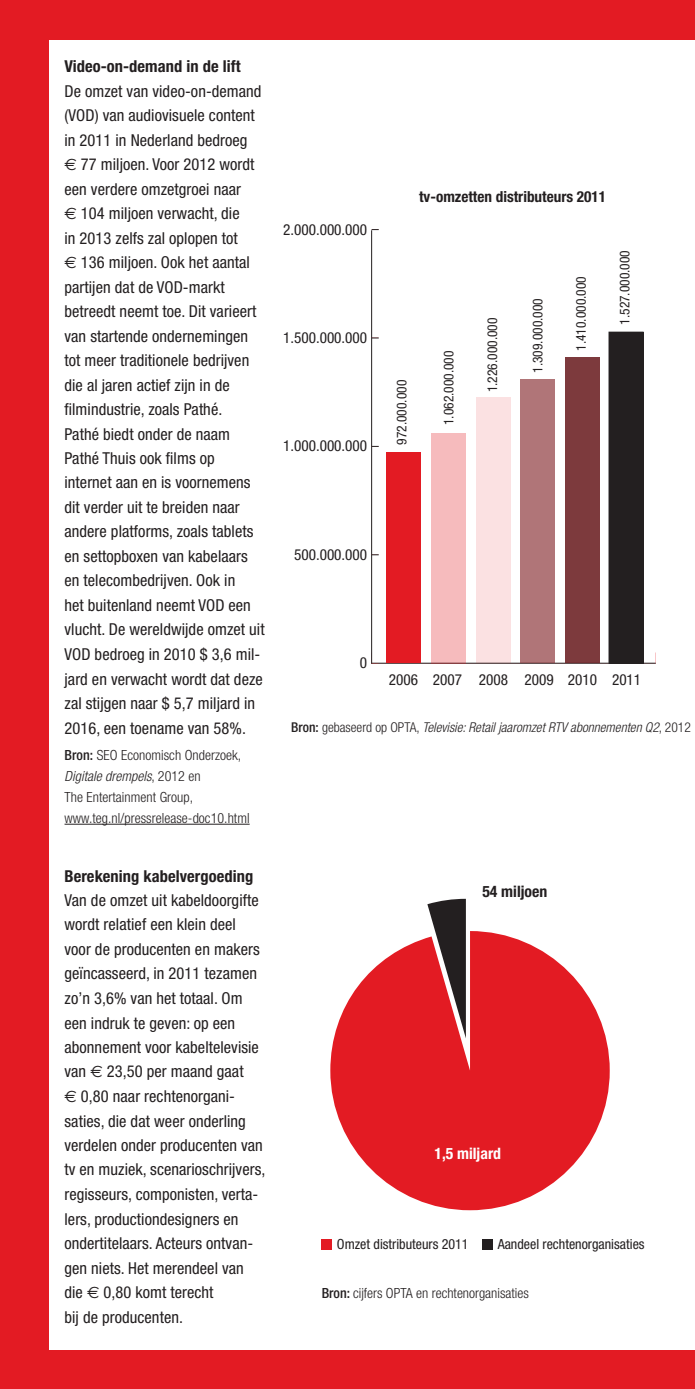
<style>
.page{position:relative;width:695px;height:1389px;background:#fff}
.page>*{position:absolute;margin:0;border:0;box-sizing:border-box;transform-origin:0 0}
.t1{font:condensed 16.45px/24.5px "Helvetica Neue";letter-spacing:.005em;color:#231f20}
.t2{font:700 condensed 16.45px "Helvetica Neue";letter-spacing:.005em;color:#231f20}
.t3{font:700 condensed 15.75px "Helvetica Neue";color:#fff}
.t4{font:700 condensed 15.75px "Helvetica Neue";color:#231f20}
.t5{font:condensed 15.22px "Helvetica Neue";color:#231f20}
.t6{font:700 condensed 15.22px "Helvetica Neue";color:#231f20}
.t7{font:300 condensed 14px/21px "Helvetica Neue";letter-spacing:.005em;color:#231f20}
.t8{font:condensed 14px "Helvetica Neue";color:#231f20}
.t9{font:condensed 13.47px "Helvetica Neue";color:#231f20}
.t10{font:italic 300 condensed 13.47px "Helvetica Neue";color:#231f20}
.s1{font-family:"Euro Sans";font-stretch:normal}
.s2{font-weight:500}
.s3{font-style:italic}
.s4{font-weight:500;font-style:normal}
.s5{font-style:normal}
</style>
<div class="page">
<div style="left:0;top:0;width:694px;height:1389px;background:#e31b23"></div>
<div style="left:50px;top:40px;width:644px;height:1309px;background:#fff"></div>
<svg style="left:427px;top:899px;width:39px;height:32px"></svg>
<svg style="left:330px;top:931px;width:279px;height:279px;fill:#e31b23"></svg>
<div style="left:321px;top:1239px;width:11px;height:10px;background:#e31b23"></div>
<div style="left:482px;top:1239px;width:11px;height:10px;background:#231f20"></div>
<hr style="left:371px;top:663px;width:284px;height:1px;background:#231f20">
<hr style="left:371px;top:230px;width:1px;height:434px;background:#231f20">
<div style="left:609px;top:332px;width:34px;height:331px;background:#231f20"></div>
<div style="left:608px;top:332px;width:35px;height:332px;border:1px solid #231f20"></div>
<div style="left:565px;top:358px;width:34px;height:305px;background:#7d3a3d"></div>
<div style="left:520px;top:379px;width:34px;height:284px;background:#b07578"></div>
<div style="left:476px;top:397px;width:34px;height:266px;background:#fbe1e2"></div>
<div style="left:431px;top:433px;width:34px;height:230px;background:#f6bbbd"></div>
<div style="left:386px;top:452px;width:35px;height:211px;background:#e31b23"></div>
<hr style="left:64px;top:824px;width:185px;height:1px;background:#231f20">
<p class="t2" style="left:64px;top:56px;width:177px">Video-on-demand in de lift</p>
<p class="t1" style="left:64px;top:78px;width:201px">De omzet van video-on-demand (VOD) van audiovisuele content in 2011 in Nederland bedroeg<br><span class="s1">€</span> 77 miljoen. Voor 2012 wordt een verdere omzetgroei naar<br><span class="s1">€</span> 104 miljoen verwacht, die<br>in 2013 zelfs zal oplopen tot<br><span class="s1">€</span> 136 miljoen. Ook het aantal partijen dat de VOD-markt betreedt neemt toe. Dit varieert van startende ondernemingen tot meer traditionele bedrijven die al jaren actief zijn in de filmindustrie, zoals Pathé.<br>Pathé biedt onder de naam<br>Pathé Thuis ook films op internet aan en is voornemens dit verder uit te breiden naar andere platforms, zoals tablets en settopboxen van kabelaars en telecombedrijven. Ook in<br>het buitenland neemt VOD een vlucht. De wereldwijde omzet uit<br>VOD bedroeg in 2010 $ 3,6 mil&shy;jard en verwacht wordt dat deze zal stijgen naar $ 5,7 miljard in<br>2016, een toename van 58%.</p>
<p class="t7" style="left:64px;top:744px;width:186px"><span class="s2">Bron:</span> SEO Economisch Onderzoek,<br><span class="s3">Digitale drempels</span>, 2012 en<br>The Entertainment Group, www.teg.nl/pressrelease-doc10.html</p>
<p class="t2" style="left:64px;top:866px;width:190px">Berekening kabelvergoeding</p>
<p class="t1" style="left:64px;top:888px;width:202px">Van de omzet uit kabeldoorgifte wordt relatief een klein deel voor de producenten en makers geïncasseerd, in 2011 tezamen zo’n 3,6% van het totaal. Om een indruk te geven: op een abonnement voor kabeltelevisie van <span class="s1">€</span> 23,50 per maand gaat<br><span class="s1">€</span> 0,80 naar rechtenorgani&shy;saties, die dat weer onderling verdelen onder producenten van tv en muziek, scenarioschrijvers, regisseurs, componisten, verta&shy;lers, productiondesigners en ondertitelaars. Acteurs ontvan&shy;gen niets. Het merendeel van die <span class="s1">€</span> 0,80 komt terecht<br>bij de producenten.</p>
<p class="t5" style="left:283px;top:220px;width:85px">2.000.000.000</p>
<p class="t5" style="left:283px;top:329px;width:85px">1.500.000.000</p>
<p class="t5" style="left:283px;top:437px;width:85px">1.000.000.000</p>
<p class="t6" style="left:419px;top:187px;width:188px">tv-omzetten distributeurs 2011</p>
<p class="t9" style="left:394px;top:445px;width:66px;rotate:-90deg">972.000.000</p>
<p class="t9" style="left:440px;top:425px;width:76px;rotate:-90deg">1.062.000.000</p>
<p class="t9" style="left:484px;top:392px;width:76px;rotate:-90deg">1.226.000.000</p>
<p class="t9" style="left:529px;top:373px;width:76px;rotate:-90deg">1.309.000.000</p>
<p class="t9" style="left:573px;top:351px;width:76px;rotate:-90deg">1.410.000.000</p>
<p class="t9" style="left:617px;top:325px;width:76px;rotate:-90deg">1.527.000.000</p>
<p class="t5" style="left:294px;top:546px;width:75px">500.000.000</p>
<p class="t5" style="left:360px;top:654px;width:9px">0</p>
<p class="t5" style="left:389px;top:671px;width:254px">2006 2007 2008 2009 2010 2011</p>
<p class="t10" style="left:291px;top:719px;width:401px"><span class="s4">Bron:</span> <span class="s5">gebaseerd op OPTA,</span> Televisie: Retail jaaromzet RTV abonnementen Q2<span class="s5">, 2012</span></p>
<p class="t4" style="left:482px;top:882px;width:66px">54 miljoen</p>
<p class="t3" style="left:434px;top:1144px;width:68px">1,5 miljard</p>
<p class="t8" style="left:337px;top:1235px;width:133px">Omzet distributeurs 2011</p>
<p class="t8" style="left:497px;top:1235px;width:148px">Aandeel rechtenorganisaties</p>
<p class="t7" style="left:321px;top:1282px;width:209px"><span class="s2">Bron:</span> cijfers OPTA en rechtenorganisaties</p>
</div>
